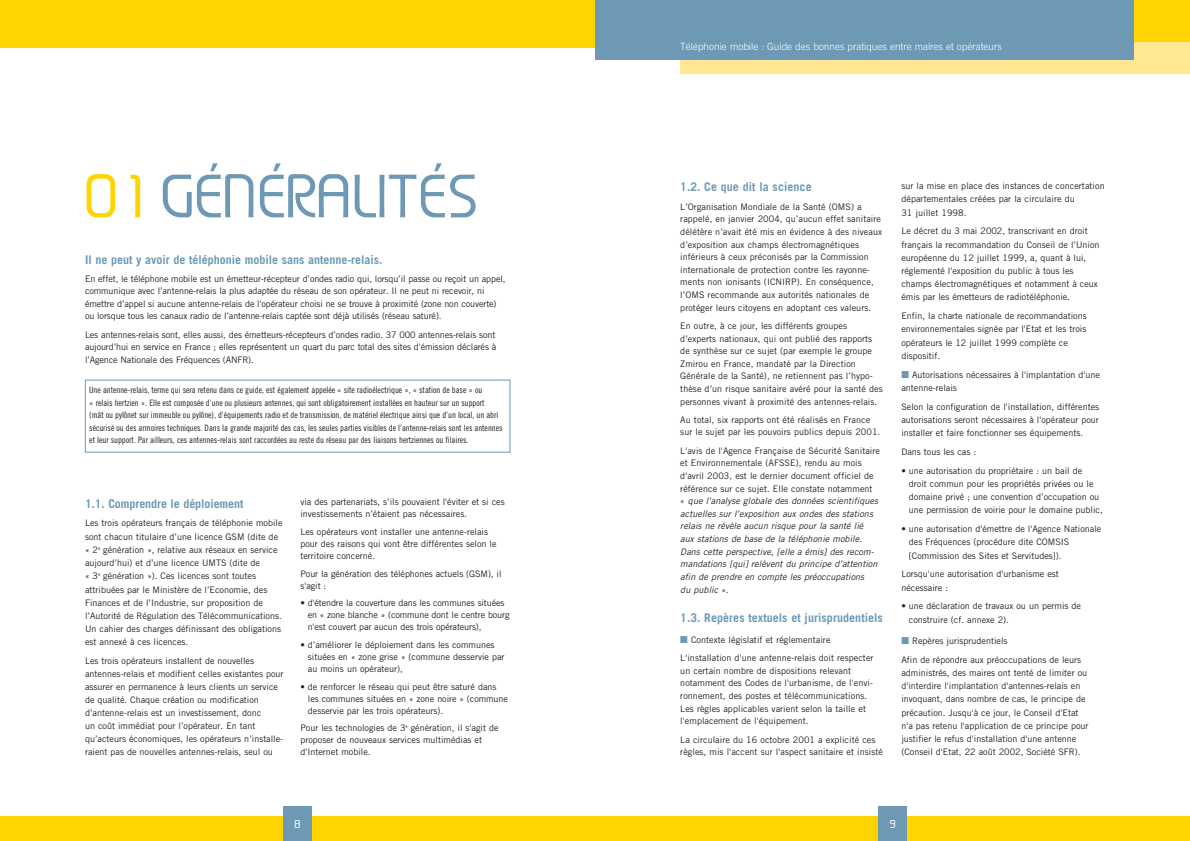
<style>
.page{position:relative;width:1190px;height:841px;background:#fff}
.page>*{position:absolute;margin:0;border:0;box-sizing:border-box;transform-origin:0 0}
.t1{font:54px "Prosper";color:#6d99b4}
.t2{font:700 12px "Trade Gothic LT Std";color:#6d99b4}
.t3{font:300 10px "Trade Gothic LT Std";color:#fff}
.t4{font:10px "Prosper";color:#fff}
.t5{font:9px/13.2px "Trade Gothic LT Std";color:#231f20}
.t6{font:italic 9px/12.6px "Trade Gothic LT Std";letter-spacing:.005em;color:#231f20}
.t7{font:8.8px/12.5px "Trade Gothic LT Std Cn 18";letter-spacing:-.005em;color:#231f20}
.s1{color:#ffd400}
.s2{font-style:normal}
.s3{color:#6d99b4}
</style>
<div class="page">
<div style="left:0;top:0;width:1190px;height:47px;background:#ffd400"></div>
<div style="left:0;top:816px;width:1190px;height:25px;background:#ffd400"></div>
<div style="left:680px;top:43px;width:510px;height:31px;background:#ffe794"></div>
<div style="left:595px;top:0;width:539px;height:60px;background:#6d99b4"></div>
<div style="left:85px;top:380px;width:425px;height:72px;border:1px solid #6d99b4"></div>
<div style="left:879px;top:806px;width:28px;height:35px;background:#6d99b4"></div>
<div style="left:283px;top:806px;width:29px;height:35px;background:#6d99b4"></div>
<h1 class="t1" style="left:85px;top:172px;width:396px"><span class="s1">01</span> GÉNÉRALITÉS</h1>
<h2 class="t2" style="left:85px;top:255px;width:299px">Il ne peut y avoir de téléphonie mobile sans antenne-relais.</h2>
<p class="t5" style="left:85px;top:274px;width:422px;line-height:12.5px">En effet, le téléphone mobile est un émetteur-récepteur d’ondes radio qui, lorsqu’il passe ou reçoit un appel, communique avec l’antenne-relais la plus adaptée du réseau de son opérateur. Il ne peut ni recevoir, ni émettre d’appel si aucune antenne-relais de l'opérateur choisi ne se trouve à proximité (zone non couverte) ou lorsque tous les canaux radio de l’antenne-relais captée sont déjà utilisés (réseau saturé).</p>
<p class="t5" style="left:85px;top:329px;width:413px;line-height:12.5px;text-align:justify">Les antennes-relais sont, elles aussi, des émetteurs-récepteurs d’ondes radio. 37 000 antennes-relais sont aujourd’hui en service en France ; elles représentent un quart du parc total des sites d'émission déclarés à l’Agence Nationale des Fréquences (ANFR).</p>
<p class="t7" style="left:89px;top:385px;width:415px">Une antenne-relais, terme qui sera retenu dans ce guide, est également appelée « site radioélectrique », « station de base » ou<br>« relais hertzien ». Elle est composée d’une ou plusieurs antennes, qui sont obligatoirement installées en hauteur sur un support<br>(mât ou pylônet sur immeuble ou pylône), d’équipements radio et de transmission, de matériel électrique ainsi que d’un local, un abri sécurisé ou des armoires techniques. Dans la grande majorité des cas, les seules parties visibles de l’antenne-relais sont les antennes et leur support. Par ailleurs, ces antennes-relais sont raccordées au reste du réseau par des liaisons hertziennes ou filaires.</p>
<h2 class="t2" style="left:85px;top:499px;width:160px">1.1. Comprendre le déploiement</h2>
<p class="t5" style="left:85px;top:518px;width:199px">Les trois opérateurs français de téléphonie mobile sont chacun titulaire d’une licence GSM (dite de « 2<sup>e</sup> génération », relative aux réseaux en service aujourd’hui) et d’une licence UMTS (dite de<br>« 3<sup>e</sup> génération »). Ces licences sont toutes attribuées par le Ministère de l’Economie, des Finances et de l’Industrie, sur proposition de l’Autorité de Régulation des Télécommunications.<br>Un cahier des charges définissant des obligations est annexé à ces licences.</p>
<p class="t5" style="left:85px;top:655px;width:200px">Les trois opérateurs installent de nouvelles antennes-relais et modifient celles existantes pour assurer en permanence à leurs clients un service de qualité. Chaque création ou modification d’antenne-relais est un investissement, donc<br>un coût immédiat pour l’opérateur. En tant qu’acteurs économiques, les opérateurs n’installe&shy;raient pas de nouvelles antennes-relais, seul ou</p>
<p class="t5" style="left:300px;top:497px;width:206px;line-height:12px">via des partenariats, s’ils pouvaient l'éviter et si ces investissements n’étaient pas nécessaires.</p>
<p class="t5" style="left:300px;top:527px;width:198px;line-height:12px">Les opérateurs vont installer une antenne-relais pour des raisons qui vont être différentes selon le territoire concerné.</p>
<p class="t5" style="left:300px;top:568px;width:203px;line-height:12px">Pour la génération des téléphones actuels (GSM), il s'agit :</p>
<p class="t5" style="left:308px;top:598px;width:203px;line-height:12px;text-indent:-7px">• d'étendre la couverture dans les communes situées en « zone blanche » (commune dont le centre bourg n'est couvert par aucun des trois opérateurs),</p>
<p class="t5" style="left:308px;top:640px;width:198px;line-height:12px;text-indent:-7px">• d’améliorer le déploiement dans les communes situées en « zone grise » (commune desservie par au moins un opérateur),</p>
<p class="t5" style="left:308px;top:681px;width:202px;line-height:12px;text-indent:-7px">• de renforcer le réseau qui peut être saturé dans les communes situées en « zone noire » (commune desservie par les trois opérateurs).</p>
<p class="t5" style="left:300px;top:723px;width:200px;line-height:12px">Pour les technologies de 3<sup>e</sup> génération, il s'agit de proposer de nouveaux services multimédias et d'Internet mobile.</p>
<p class="t3" style="left:680px;top:43px;width:323px">Téléphonie mobile : Guide des bonnes pratiques entre maires et opérateurs</p>
<h2 class="t2" style="left:680px;top:183px;width:133px">1.2. Ce que dit la science</h2>
<p class="t5" style="left:680px;top:201px;width:203px;line-height:12.6px">L’Organisation Mondiale de la Santé (OMS) a rappelé, en janvier 2004, qu’aucun effet sanitaire délétère n’avait été mis en évidence à des niveaux d’exposition aux champs électromagnétiques inférieurs à ceux préconisés par la Commission internationale de protection contre les rayonne&shy;ments non ionisants (ICNIRP). En conséquence, l’OMS recommande aux autorités nationales de protéger leurs citoyens en adoptant ces valeurs.</p>
<p class="t5" style="left:680px;top:320px;width:204px;line-height:12.6px">En outre, à ce jour, les différents groupes d’experts nationaux, qui ont publié des rapports de synthèse sur ce sujet (par exemple le groupe Zmirou en France, mandaté par la Direction Générale de la Santé), ne retiennent pas l’hypo&shy;thèse d’un risque sanitaire avéré pour la santé des personnes vivant à proximité des antennes-relais.</p>
<p class="t5" style="left:680px;top:414px;width:202px;line-height:12.6px">Au total, six rapports ont été réalisés en France sur le sujet par les pouvoirs publics depuis 2001.</p>
<p class="t6" style="left:680px;top:445px;width:201px"><span class="s2">L'avis de l'Agence Française de Sécurité Sanitaire et Environnementale (AFSSE), rendu au mois d'avril 2003, est le dernier document officiel de référence sur ce sujet. Elle constate notamment<br>«</span> que l’analyse globale des données scientifiques actuelles sur l’exposition aux ondes des stations relais ne révèle aucun risque pour la santé lié<br>aux stations de base de la téléphonie mobile.<br>Dans cette perspective, [elle a émis] des recom&shy;mandations [qui] relèvent du principe d’attention afin de prendre en compte les préoccupations<br>du public <span class="s2">».</span></p>
<h2 class="t2" style="left:680px;top:614px;width:204px">1.3. Repères textuels et jurisprudentiels</h2>
<p class="t5" style="left:680px;top:632px;width:195px;line-height:18.3px"><span class="s3">■</span> Contexte législatif et réglementaire<br>L'installation d'une antenne-relais doit respecter</p>
<p class="t5" style="left:680px;top:665px;width:194px;line-height:12.6px">un certain nombre de dispositions relevant notamment des Codes de l'urbanisme, de l'envi&shy;ronnement, des postes et télécommunications.<br>Les règles applicables varient selon la taille et l'emplacement de l'équipement.</p>
<p class="t5" style="left:680px;top:734px;width:204px;line-height:12.6px">La circulaire du 16 octobre 2001 a explicité ces règles, mis l'accent sur l'aspect sanitaire et insisté</p>
<p class="t5" style="left:901px;top:180px;width:205px">sur la mise en place des instances de concertation départementales créées par la circulaire du<br>31 juillet 1998.</p>
<p class="t5" style="left:901px;top:226px;width:200px">Le décret du 3 mai 2002, transcrivant en droit français la recommandation du Conseil de l’Union européenne du 12 juillet 1999, a, quant à lui, réglementé l'exposition du public à tous les champs électromagnétiques et notamment à ceux émis par les émetteurs de radiotéléphonie.</p>
<p class="t5" style="left:901px;top:310px;width:187px">Enfin, la charte nationale de recommandations environnementales signée par l'Etat et les trois opérateurs le 12 juillet 1999 complète ce dispositif.</p>
<p class="t5" style="left:901px;top:369px;width:200px"><span class="s3">■</span> Autorisations nécessaires à l'implantation d'une antenne-relais</p>
<p class="t5" style="left:901px;top:401px;width:199px;text-align:justify">Selon la configuration de l'installation, différentes autorisations seront nécessaires à l'opérateur pour installer et faire fonctionner ses équipements.</p>
<p class="t5" style="left:901px;top:446px;width:76px">Dans tous les cas :</p>
<p class="t5" style="left:909px;top:465px;width:195px;text-indent:-7px">• une autorisation du propriétaire : un bail de<br>droit commun pour les propriétés privées ou le domaine privé ; une convention d’occupation ou une permission de voirie pour le domaine public,</p>
<p class="t5" style="left:909px;top:523px;width:194px;text-indent:-7px">• une autorisation d'émettre de l'Agence Nationale des Fréquences (procédure dite COMSIS [Commission des Sites et Servitudes]).</p>
<p class="t5" style="left:901px;top:569px;width:159px">Lorsqu'une autorisation d'urbanisme est nécessaire :</p>
<p class="t5" style="left:909px;top:601px;width:174px;text-indent:-7px">• une déclaration de travaux ou un permis de construire (cf. annexe 2).</p>
<p class="t5" style="left:901px;top:632px;width:181px;line-height:18.9px"><span class="s3">■</span> Repères jurisprudentiels<br>Afin de répondre aux préoccupations de leurs</p>
<p class="t5" style="left:901px;top:667px;width:189px">administrés, des maires ont tenté de limiter ou d'interdire l'implantation d'antennes-relais en invoquant, dans nombre de cas, le principe de précaution. Jusqu'à ce jour, le Conseil d'Etat n'a pas retenu l'application de ce principe pour justifier le refus d'installation d'une antenne (Conseil d'Etat, 22 août 2002, Société SFR).</p>
<p class="t4" style="left:294px;top:820px;width:8px">8</p>
<p class="t4" style="left:890px;top:820px;width:8px">9</p>
</div>
